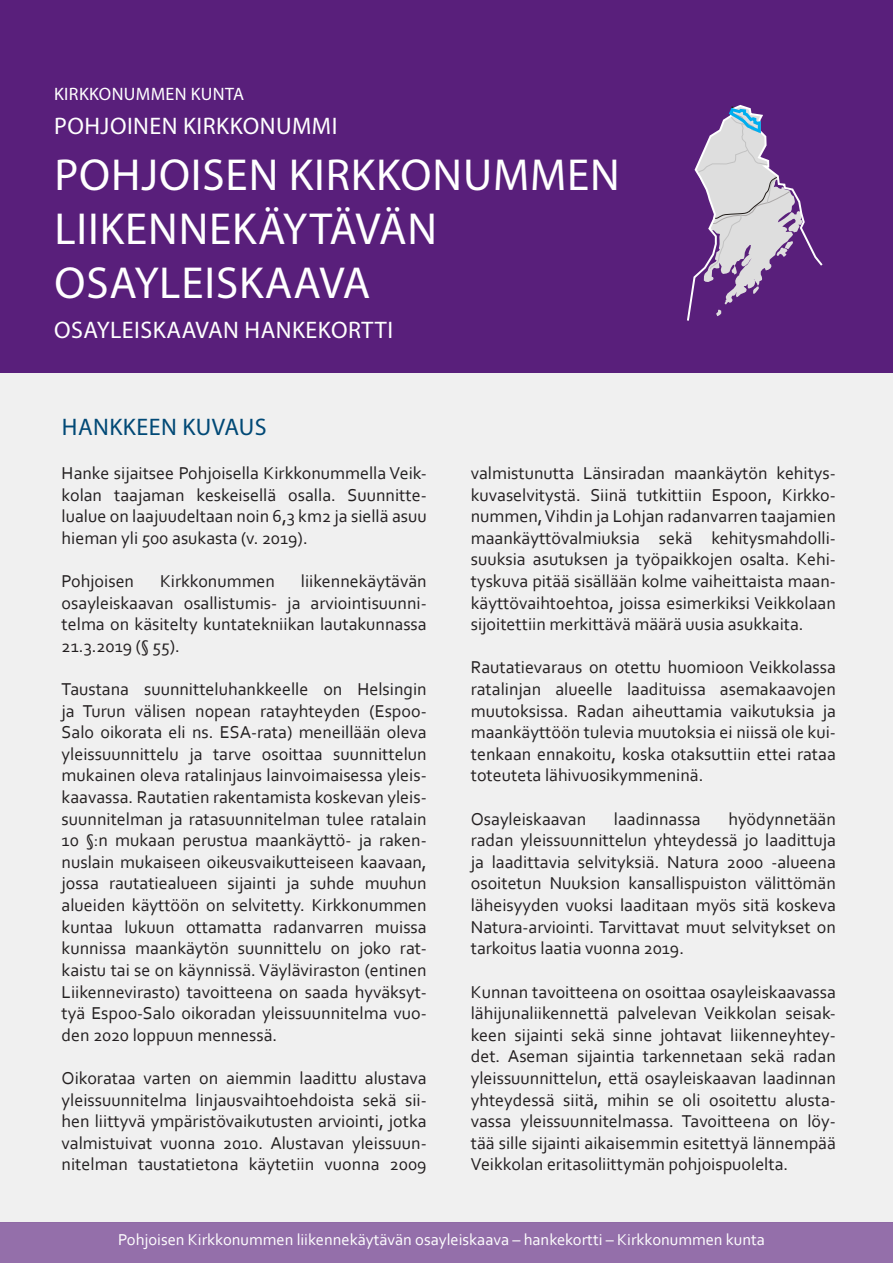
<style>
.page{position:relative;width:893px;height:1263px;background:#fff}
.page>*{position:absolute;margin:0;border:0;box-sizing:border-box;transform-origin:0 0}
.Kappaletyyli_1{font:45px "Myriad Pro";letter-spacing:.02em;color:#fff}
.Kappaletyyli_2{font:24px "Myriad Pro";letter-spacing:.02em;color:#fff}
.Kappaletyyli_2-2{font:24px "Myriad Pro";letter-spacing:.02em;color:#014976}
.t1{font:18px/21.6px "Corbel";color:#231f20;text-align:justify}
.Kappaletyyli_2-3{font:18px "Myriad Pro";letter-spacing:.02em;color:#fff}
.kuvatekstit{font:16.5px "Corbel";color:#fff}
</style>
<div class="page">
<div style="left:1px;top:369px;width:892px;height:853px;background:#f0f0f0"></div>
<div style="left:1px;top:1222px;width:892px;height:41px;background:#946faa"></div>
<div style="left:0;top:0;width:893px;height:372px;background:#591f7b"></div>
<svg style="left:687px;top:104px;width:136px;height:217px"></svg>
<p class="Kappaletyyli_2-3" style="left:54px;top:83px;width:191px">KIRKKONUMMEN KUNTA</p>
<p class="Kappaletyyli_2" style="left:54px;top:111px;width:285px">POHJOINEN KIRKKONUMMI</p>
<p class="Kappaletyyli_1" style="left:54px;top:147px;width:567px">POHJOISEN KIRKKONUMMEN</p>
<p class="Kappaletyyli_1" style="left:54px;top:201px;width:384px">LIIKENNEKÄYTÄVÄN</p>
<p class="Kappaletyyli_1" style="left:54px;top:255px;width:317px">OSAYLEISKAAVA</p>
<p class="Kappaletyyli_2" style="left:54px;top:315px;width:340px">OSAYLEISKAAVAN HANKEKORTTI</p>
<p class="Kappaletyyli_2-2" style="left:62px;top:412px;width:206px">HANKKEEN KUVAUS</p>
<p class="t1" style="left:62px;top:462px;width:367px">Hanke sijaitsee Pohjoisella Kirkkonummella Veik&shy;kolan taajaman keskeisellä osalla. Suunnitte&shy;lualue on laajuudeltaan noin 6,3 km2 ja siellä asuu hieman yli 500 asukasta (v. 2019).</p>
<p class="t1" style="left:62px;top:570px;width:74px">Pohjoisen</p>
<p class="t1" style="left:160px;top:570px;width:116px">Kirkkonummen</p>
<p class="t1" style="left:62px;top:570px;width:367px;text-indent:239px">liikennekäytävän osayleiskaavan osallistumis- ja arviointisuunni&shy;telma on käsitelty kuntatekniikan lautakunnassa 21.3.2019 (§ 55).</p>
<p class="t1" style="left:62px;top:678px;width:367px">Taustana suunnitteluhankkeelle on Helsingin ja Turun välisen nopean ratayhteyden (Espoo-Salo oikorata eli ns. ESA-rata) meneillään oleva yleissuunnittelu ja tarve osoittaa suunnittelun mukainen oleva ratalinjaus lainvoimaisessa yleis&shy;kaavassa. Rautatien rakentamista koskevan yleis&shy;suunnitelman ja ratasuunnitelman tulee ratalain 10 §:n mukaan perustua maankäyttö- ja raken&shy;nuslain mukaiseen oikeusvaikutteiseen kaavaan, jossa rautatiealueen sijainti ja suhde muuhun alueiden käyttöön on selvitetty. Kirkkonummen kuntaa lukuun ottamatta radanvarren muissa kunnissa maankäytön suunnittelu on joko rat&shy;kaistu tai se on käynnissä. Väyläviraston (entinen Liikennevirasto) tavoitteena on saada hyväksyt&shy;tyä Espoo-Salo oikoradan yleissuunnitelma vuo&shy;den 2020 loppuun mennessä.</p>
<p class="t1" style="left:62px;top:1067px;width:367px">Oikorataa varten on aiemmin laadittu alustava yleissuunnitelma linjausvaihtoehdoista sekä sii&shy;hen liittyvä ympäristövaikutusten arviointi, jotka valmistuivat vuonna 2010. Alustavan yleissuun&shy;nitelman taustatietona käytetiin vuonna 2009</p>
<p class="t1" style="left:471px;top:462px;width:367px">valmistunutta Länsiradan maankäytön kehitys&shy;kuvaselvitystä. Siinä tutkittiin Espoon, Kirkko&shy;nummen, Vihdin ja Lohjan radanvarren taajamien maankäyttövalmiuksia sekä kehitysmahdolli&shy;suuksia asutuksen ja työpaikkojen osalta. Kehi&shy;tyskuva pitää sisällään kolme vaiheittaista maan&shy;käyttövaihtoehtoa, joissa esimerkiksi Veikkolaan sijoitettiin merkittävä määrä uusia asukkaita.</p>
<p class="t1" style="left:471px;top:656px;width:367px">Rautatievaraus on otettu huomioon Veikkolassa ratalinjan alueelle laadituissa asemakaavojen muutoksissa. Radan aiheuttamia vaikutuksia ja maankäyttöön tulevia muutoksia ei niissä ole kui&shy;tenkaan ennakoitu, koska otaksuttiin ettei rataa toteuteta lähivuosikymmeninä.</p>
<p class="t1" style="left:471px;top:807px;width:117px">Osayleiskaavan</p>
<p class="t1" style="left:614px;top:807px;width:88px">laadinnassa</p>
<p class="t1" style="left:471px;top:807px;width:367px;text-indent:258px">hyödynnetään radan yleissuunnittelun yhteydessä jo laadittuja ja laadittavia selvityksiä. Natura 2000 -alueena osoitetun Nuuksion kansallispuiston välittömän läheisyyden vuoksi laaditaan myös sitä koskeva Natura-arviointi. Tarvittavat muut selvitykset on tarkoitus laatia vuonna 2019.</p>
<p class="t1" style="left:471px;top:980px;width:367px">Kunnan tavoitteena on osoittaa osayleiskaavassa lähijunaliikennettä palvelevan Veikkolan seisak&shy;keen sijainti sekä sinne johtavat liikenneyhtey&shy;det. Aseman sijaintia tarkennetaan sekä radan yleissuunnittelun, että osayleiskaavan laadinnan yhteydessä siitä, mihin se oli osoitettu alusta&shy;vassa yleissuunnitelmassa. Tavoitteena on löy&shy;tää sille sijainti aikaisemmin esitettyä lännempää Veikkolan eritasoliittymän pohjoispuolelta.</p>
<p class="kuvatekstit" style="left:118px;top:1229px;width:648px">Pohjoisen Kirkkonummen liikennekäytävän osayleiskaava – hankekortti – Kirkkonummen kunta</p>
</div>
